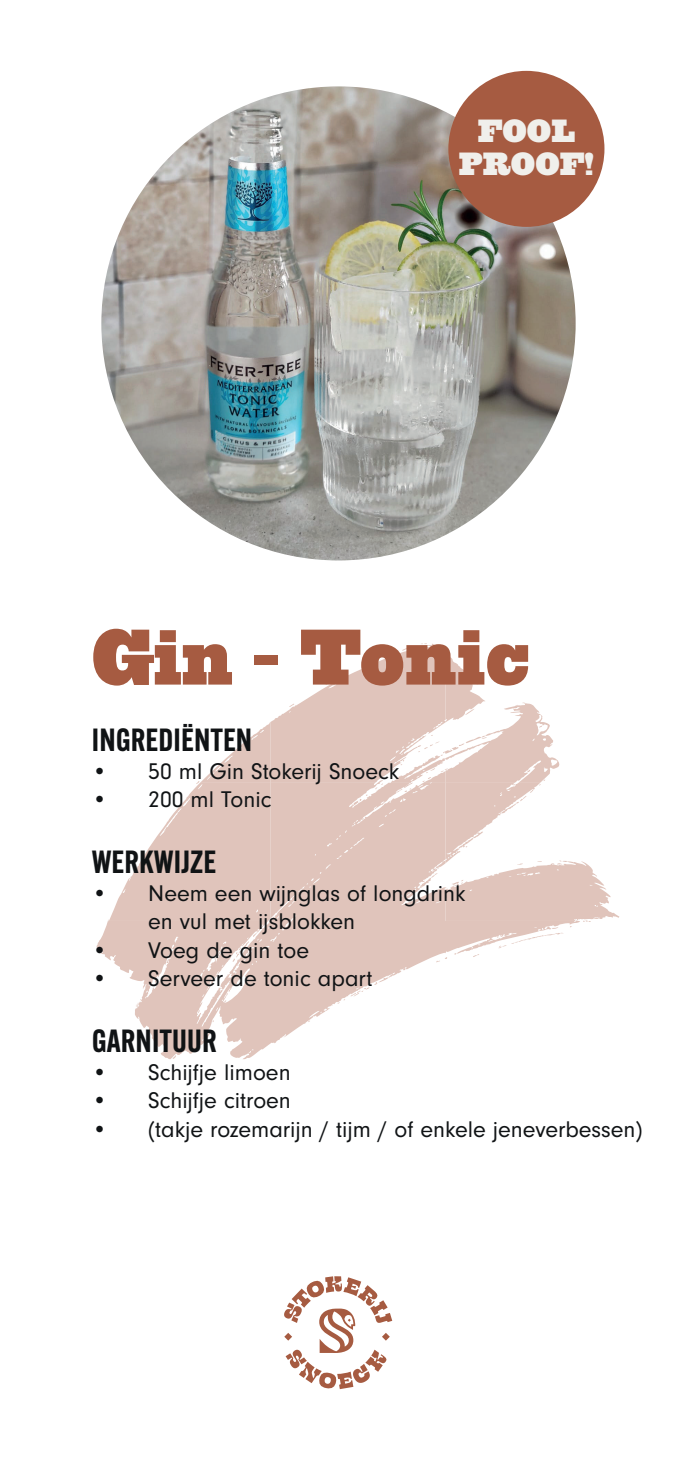
<style>
.page{position:relative;width:677px;height:1467px;background:#fff}
.page>*{position:absolute;margin:0;border:0;box-sizing:border-box;transform-origin:0 0}
.t1{font:78.4px "Spade";color:#a65b41}
.t2{font:32.02px/32.7px "Spade";color:#f0efeb;text-align:center}
.t3{font:600 31.32px "Alternate Gothic ATF";color:#101315}
.t4{font:23.45px/28.2px "Neuzeit Gro";color:#101315}
</style>
<div class="page">
<svg style="left:96px;top:921px;width:151px;height:138px"></svg>
<svg style="left:108px;top:869px;width:511px;height:52px"></svg>
<svg style="left:134px;top:643px;width:458px;height:415px;fill:#e0c4bb"></svg>
<img style="left:101px;top:86px;width:474px;height:474px;border-radius:237px">
<div style="left:448px;top:71px;width:156px;height:156px;background:#a65b41;border-radius:50%"></div>
<svg style="left:284px;top:1276px;width:108px;height:113px"></svg>
<h2 class="t2" style="left:458px;top:112px;width:137px">FOOL<br>PROOF!</h2>
<h1 class="t1" style="left:92px;top:595px;width:439px">Gin - Tonic</h1>
<h3 class="t3" style="left:92px;top:719px;width:162px">INGREDIËNTEN</h3>
<p class="t4" style="left:92px;top:757px;width:309px">• 50 ml Gin Stokerij Snoeck</p>
<p class="t4" style="left:92px;top:785px;width:181px">• 200 ml Tonic</p>
<h3 class="t3" style="left:92px;top:842px;width:126px">WERKWIJZE</h3>
<p class="t4" style="left:148px;top:880px;width:319px;text-indent:-56px">• Neem een wijnglas of longdrink en vul met ijsblokken</p>
<p class="t4" style="left:92px;top:936px;width:219px">• Voeg de gin toe</p>
<p class="t4" style="left:92px;top:964px;width:282px">• Serveer de tonic apart</p>
<h3 class="t3" style="left:92px;top:1020px;width:127px">GARNITUUR</h3>
<p class="t4" style="left:92px;top:1058px;width:200px">• Schijfje limoen</p>
<p class="t4" style="left:92px;top:1087px;width:201px">• Schijfje citroen</p>
<p class="t4" style="left:92px;top:1115px;width:552px">• (takje rozemarijn / tijm / of enkele jeneverbessen)</p>
</div>
